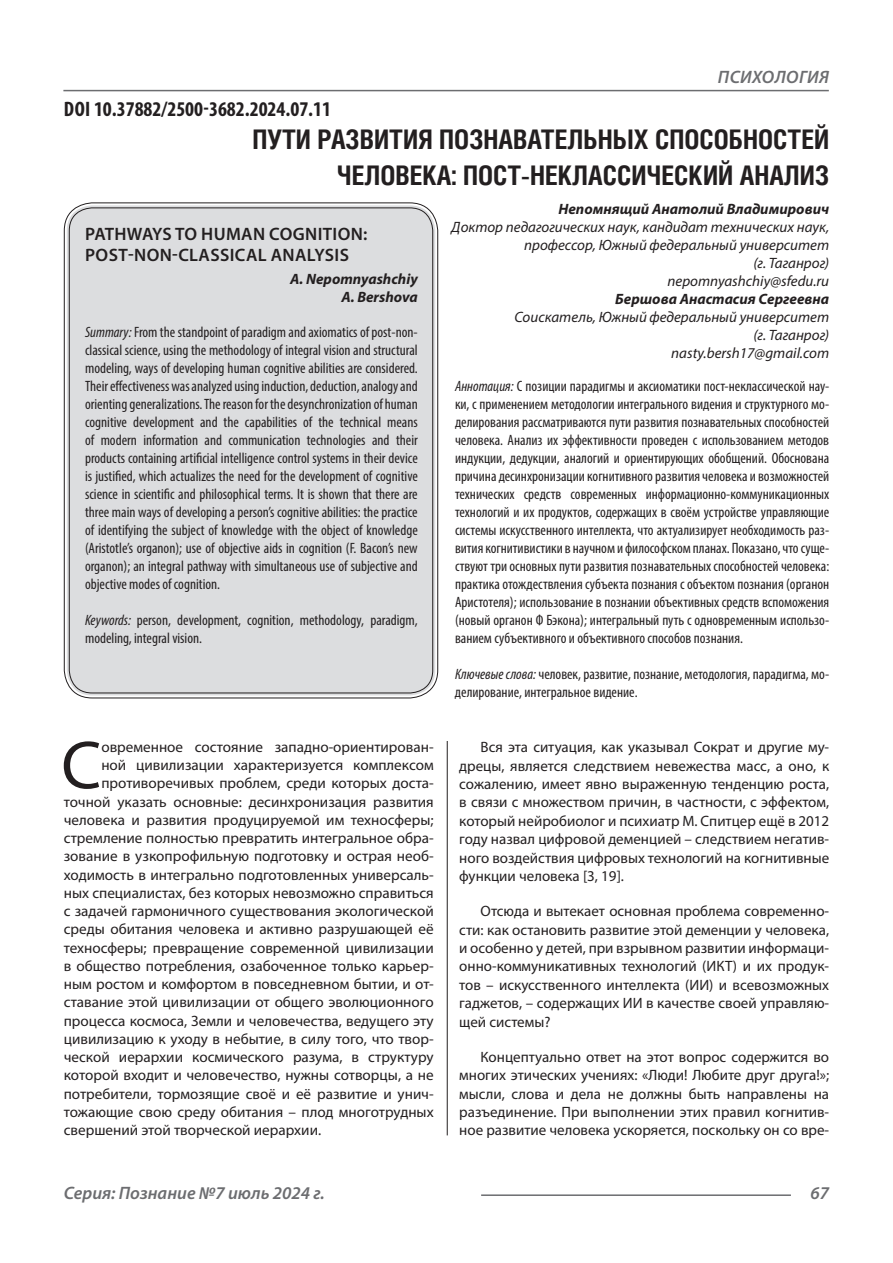
<style>
.page{position:relative;width:893px;height:1263px;background:#fff}
.page>*{position:absolute;margin:0;border:0;box-sizing:border-box;transform-origin:0 0}
.Статья_текст_первый{font:68.4px "Myriad Pro";color:#231f20}
.Статья_название{font:700 27px/36px "Helios Cond C";color:#231f20;text-align:right}
.ДОИ{font:700 condensed 21px "Myriad Pro";color:#231f20}
.Статья_название_англ{font:600 18px/21.6px "Myriad Pro";letter-spacing:.02em;color:#231f20}
.t1{font:italic 600 18px "Myriad Pro";color:#6c6d70}
.t2{font:italic 600 18px "Myriad Pro";letter-spacing:.02em;color:#6c6d70}
.Статья_аннотация_тек{font:condensed 15px/18px "Myriad Pro";color:#231f20;text-align:justify}
.Статья_аннотация_анг{font:condensed 15px/18px "Myriad Pro";color:#231f20;text-align:justify}
.Статья_текст_первый-2{font:15px "Myriad Pro";color:#231f20}
.Статья_текст{font:15px/18.3px "Myriad Pro";color:#231f20;text-align:justify}
.Статья_автор_инфо{font:italic 15px/18px "Myriad Pro";color:#231f20;text-align:right}
.Статья_автор_фио_рус{font:italic 700 15px "Myriad Pro";color:#231f20}
.Статья_автор_англ{font:italic 700 15px "Myriad Pro";color:#231f20}
.s1{font-style:italic}
</style>
<div class="page">
<hr style="left:447px;top:128px;width:1px;height:1007px;background:#231f20">
<hr style="left:63px;top:90px;width:766px;height:1px;background:#6c6d70">
<hr style="left:481px;top:1194px;width:310px;height:2px;background:#6c6d70">
<div style="left:67px;top:205px;width:368px;height:490px;background:#dcdddf;border-radius:26px"></div>
<p class="ДОИ" style="left:64px;top:96px;width:269px">DOI 10.37882/2500-3682.2024.07.11</p>
<p class="t2" style="left:718px;top:66px;width:113px">ПСИХОЛОГИЯ</p>
<p class="Статья_название" style="left:252px;top:121px;width:578px">ПУТИ РАЗВИТИЯ ПОЗНАВАТЕЛЬНЫХ СПОСОБНОСТЕЙ<br>ЧЕЛОВЕКА: ПОСТ-НЕКЛАССИЧЕСКИЙ АНАЛИЗ</p>
<p class="Статья_автор_фио_рус" style="left:558px;top:199px;width:272px">Непомнящий Анатолий Владимирович</p>
<p class="Статья_автор_инфо" style="left:452px;top:218px;width:379px">Доктор педагогических наук, кандидат технических наук, профессор, Южный федеральный университет</p>
<p class="Статья_автор_инфо" style="left:753px;top:254px;width:77px">(г. Таганрог)</p>
<p class="Статья_автор_инфо" style="left:667px;top:272px;width:163px">nepomnyashchiy@sfedu.ru</p>
<p class="Статья_автор_фио_рус" style="left:615px;top:289px;width:215px">Бершова Анастасия Сергеевна</p>
<p class="Статья_автор_инфо" style="left:514px;top:308px;width:316px">Соискатель, Южный федеральный университет</p>
<p class="Статья_автор_инфо" style="left:753px;top:326px;width:77px">(г. Таганрог)</p>
<p class="Статья_автор_инфо" style="left:671px;top:344px;width:159px">nasty.bersh17@gmail.com</p>
<p class="Статья_аннотация_тек" style="left:455px;top:377px;width:376px"><span class="s1">Аннотация:</span> С позиции парадигмы и аксиоматики пост-неклассической нау&shy;ки, с применением методологии интегрального видения и структурного мо&shy;делирования рассматриваются пути развития познавательных способностей человека. Анализ их эффективности проведен с использованием методов индукции, дедукции, аналогий и ориентирующих обобщений. Обоснована причина десинхронизации когнитивного развития человека и возможностей технических средств современных информационно-коммуникационных технологий и их продуктов, содержащих в своём устройстве управляющие системы искусственного интеллекта, что актуализирует необходимость раз&shy;вития когнитивистики в научном и философском планах. Показано, что суще&shy;ствуют три основных пути развития познавательных способностей человека: практика отождествления субъекта познания с объектом познания (органон Аристотеля); использование в познании объективных средств вспоможения (новый органон Ф Бэкона); интегральный путь с одновременным использо&shy;ванием субъективного и объективного способов познания.</p>
<p class="Статья_аннотация_тек" style="left:455px;top:665px;width:376px"><span class="s1">Ключевые слова:</span> человек, развитие, познание, методология, парадигма, мо&shy;делирование, интегральное видение.</p>
<p class="Статья_название_англ" style="left:85px;top:222px;width:284px">PATHWAYS TO HUMAN COGNITION:<br>POST-NON-CLASSICAL ANALYSIS</p>
<p class="Статья_автор_англ" style="left:290px;top:269px;width:129px">A. Nepomnyashchiy</p>
<p class="Статья_автор_англ" style="left:341px;top:287px;width:78px">A. Bershova</p>
<p class="Статья_аннотация_анг" style="left:85px;top:322px;width:334px"><span class="s1">Summary:</span> From the standpoint of paradigm and axiomatics of post-non&shy;classical science, using the methodology of integral vision and structural modeling, ways of developing human cognitive abilities are considered.<br>Their effectiveness was analyzed using induction, deduction, analogy and orienting generalizations. The reason for the desynchronization of human cognitive development and the capabilities of the technical means of modern information and communication technologies and their products containing artificial intelligence control systems in their device is justified, which actualizes the need for the development of cognitive science in scientific and philosophical terms. It is shown that there are three main ways of developing a person’s cognitive abilities: the practice of identifying the subject of knowledge with the object of knowledge (Aristotle’s organon); use of objective aids in cognition (F. Bacon’s new organon); an integral pathway with simultaneous use of subjective and objective modes of cognition.</p>
<p class="Статья_аннотация_анг" style="left:85px;top:610px;width:334px"><span class="s1">Keywords:</span> person, development, cognition, methodology, paradigm, modeling, integral vision.</p>
<p class="Статья_текст_первый" style="left:61px;top:723px;width:42px">С</p>
<p class="Статья_текст_первый-2" style="left:101px;top:738px;width:334px">овременное состояние западно-ориентирован-</p>
<p class="Статья_текст_первый-2" style="left:101px;top:756px;width:334px">ной цивилизации характеризуется комплексом</p>
<p class="Статья_текст_первый-2" style="left:101px;top:774px;width:334px">противоречивых проблем, среди которых доста-</p>
<p class="Статья_текст_первый-2" style="left:64px;top:792px;width:371px">точной указать основные: десинхронизация развития</p>
<p class="Статья_текст_первый-2" style="left:64px;top:810px;width:371px">человека и развития продуцируемой им техносферы;</p>
<p class="Статья_текст_первый-2" style="left:64px;top:829px;width:371px">стремление полностью превратить интегральное обра-</p>
<p class="Статья_текст_первый-2" style="left:64px;top:847px;width:371px">зование в узкопрофильную подготовку и острая необ-</p>
<p class="Статья_текст_первый-2" style="left:64px;top:865px;width:371px">ходимость в интегрально подготовленных универсаль-</p>
<p class="Статья_текст_первый-2" style="left:64px;top:883px;width:371px">ных специалистах, без которых невозможно справиться</p>
<p class="Статья_текст_первый-2" style="left:64px;top:902px;width:371px">с задачей гармоничного существования экологической</p>
<p class="Статья_текст_первый-2" style="left:64px;top:920px;width:371px">среды обитания человека и активно разрушающей её</p>
<p class="Статья_текст_первый-2" style="left:64px;top:938px;width:371px">техносферы; превращение современной цивилизации</p>
<p class="Статья_текст_первый-2" style="left:64px;top:956px;width:371px">в общество потребления, озабоченное только карьер-</p>
<p class="Статья_текст_первый-2" style="left:64px;top:975px;width:371px">ным ростом и комфортом в повседневном бытии, и от-</p>
<p class="Статья_текст_первый-2" style="left:64px;top:993px;width:371px">ставание этой цивилизации от общего эволюционного</p>
<p class="Статья_текст_первый-2" style="left:64px;top:1011px;width:371px">процесса космоса, Земли и человечества, ведущего эту</p>
<p class="Статья_текст_первый-2" style="left:64px;top:1029px;width:371px">цивилизацию к уходу в небытие, в силу того, что твор-</p>
<p class="Статья_текст_первый-2" style="left:64px;top:1048px;width:371px">ческой иерархии космического разума, в структуру</p>
<p class="Статья_текст_первый-2" style="left:64px;top:1066px;width:371px">которой входит и человечество, нужны сотворцы, а не</p>
<p class="Статья_текст_первый-2" style="left:64px;top:1084px;width:371px">потребители, тормозящие своё и её развитие и унич-</p>
<p class="Статья_текст_первый-2" style="left:64px;top:1102px;width:371px">тожающие свою среду обитания – плод многотрудных</p>
<p class="Статья_текст_первый-2" style="left:64px;top:1121px;width:259px">свершений этой творческой иерархии.</p>
<p class="Статья_текст" style="left:459px;top:738px;width:371px;text-indent:21px">Вся эта ситуация, как указывал Сократ и другие му&shy;дрецы, является следствием невежества масс, а оно, к сожалению, имеет явно выраженную тенденцию роста, в связи с множеством причин, в частности, с эффектом, который нейробиолог и психиатр М. Спитцер ещё в 2012 году назвал цифровой деменцией – следствием негатив&shy;ного воздействия цифровых технологий на когнитивные функции человека [3, 19].</p>
<p class="Статья_текст" style="left:459px;top:902px;width:371px;text-indent:21px">Отсюда и вытекает основная проблема современно&shy;сти: как остановить развитие этой деменции у человека, и особенно у детей, при взрывном развитии информаци&shy;онно-коммуникативных технологий (ИКТ) и их продук&shy;тов – искусственного интеллекта (ИИ) и всевозможных гаджетов, – содержащих ИИ в качестве своей управляю&shy;щей системы?</p>
<p class="Статья_текст" style="left:459px;top:1047px;width:371px;text-indent:21px">Концептуально ответ на этот вопрос содержится во многих этических учениях: «Люди! Любите друг друга!»; мысли, слова и дела не должны быть направлены на разъединение. При выполнении этих правил когнитив&shy;ное развитие человека ускоряется, поскольку он со вре-</p>
<p class="t1" style="left:64px;top:1182px;width:263px">Серия: Познание №7 июль 2024 г.</p>
<p class="t1" style="left:810px;top:1182px;width:20px">67</p>
</div>
